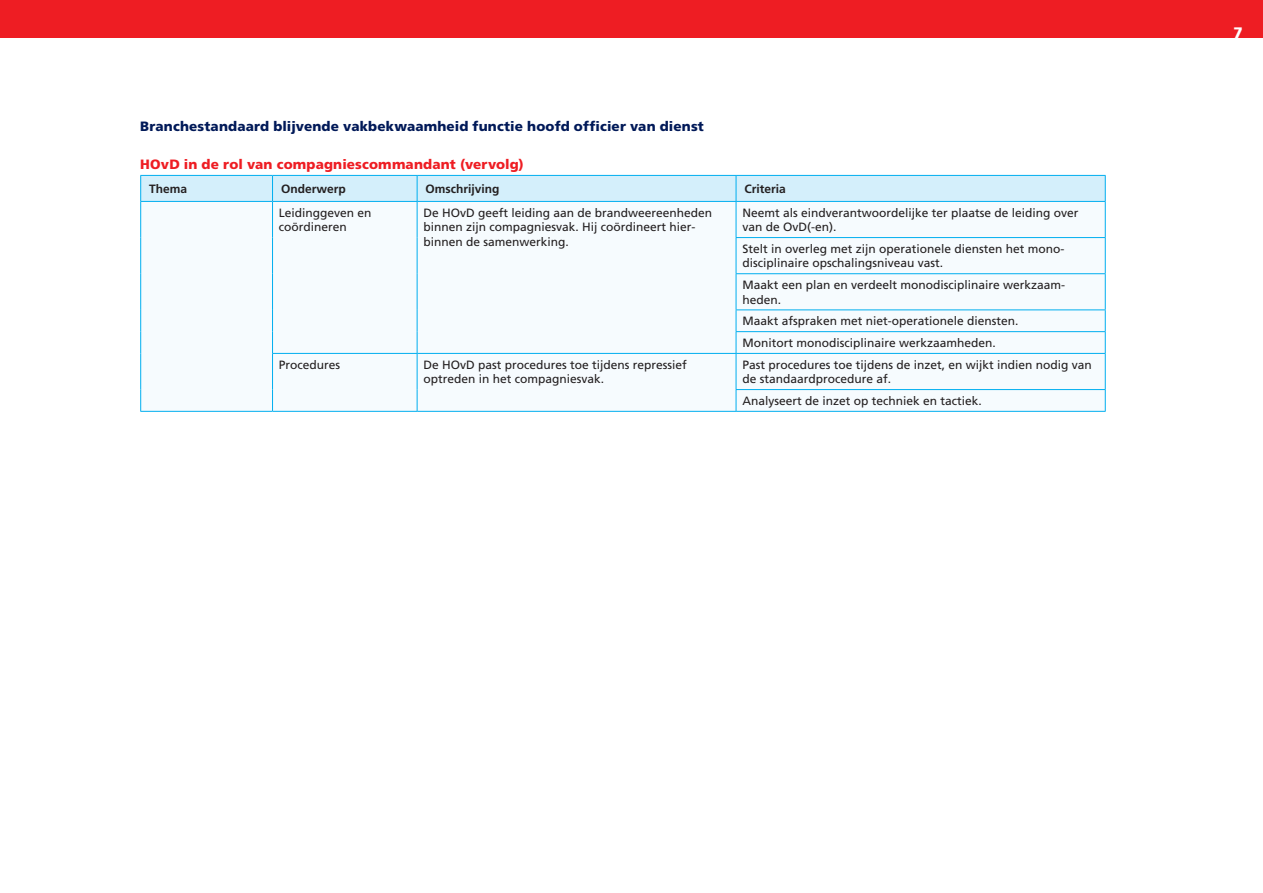
<style>
.page{position:relative;width:1263px;height:893px;background:#fff}
.page>*{position:absolute;margin:0;border:0;box-sizing:border-box;transform-origin:0 0}
.t1{font:900 15.15px "Frutiger LT Std";color:#fff}
.t2{font:900 13.5px "Frutiger LT Std";letter-spacing:.01em;color:#011958}
.t3{font:900 13.5px "Frutiger LT Std";letter-spacing:.01em;color:#ee1d23}
.t4{font:12px/14.4px "Frutiger LT Std";color:#231f20}
.t5{font:700 12px "Frutiger LT Std";color:#231f20}
</style>
<div class="page">
<div style="left:141px;top:202px;width:964px;height:209px;background:#f6fbfe"></div>
<svg style="left:140px;top:175px;width:966px;height:26px;background:#c9ebfa"></svg>
<hr style="left:140px;top:201px;width:133px;height:1px;background:#00aeef">
<hr style="left:140px;top:202px;width:1px;height:36px;background:#00aeef">
<hr style="left:140px;top:238px;width:1px;height:36px;background:#00aeef">
<hr style="left:140px;top:274px;width:1px;height:36px;background:#00aeef">
<svg style="left:140px;top:310px;width:1px;height:43px"></svg>
<hr style="left:140px;top:353px;width:1px;height:37px;background:#00aeef">
<svg style="left:140px;top:390px;width:1px;height:21px"></svg>
<hr style="left:140px;top:411px;width:133px;height:1px;background:#00aeef">
<hr style="left:273px;top:201px;width:144px;height:1px;background:#00aeef">
<hr style="left:272px;top:202px;width:1px;height:36px;background:#00aeef">
<hr style="left:417px;top:201px;width:319px;height:1px;background:#00aeef">
<hr style="left:417px;top:202px;width:1px;height:36px;background:#00aeef">
<hr style="left:272px;top:238px;width:1px;height:36px;background:#00aeef">
<hr style="left:417px;top:238px;width:1px;height:36px;background:#00aeef">
<hr style="left:272px;top:274px;width:1px;height:36px;background:#00aeef">
<hr style="left:417px;top:274px;width:1px;height:36px;background:#00aeef">
<svg style="left:272px;top:310px;width:1px;height:43px"></svg>
<svg style="left:417px;top:310px;width:1px;height:43px"></svg>
<hr style="left:736px;top:201px;width:370px;height:1px;background:#00aeef">
<hr style="left:736px;top:202px;width:1px;height:35px;background:#00aeef">
<hr style="left:1105px;top:202px;width:1px;height:35px;background:#00aeef">
<hr style="left:736px;top:237px;width:370px;height:1px;background:#00aeef">
<hr style="left:736px;top:238px;width:1px;height:35px;background:#00aeef">
<hr style="left:1105px;top:238px;width:1px;height:35px;background:#00aeef">
<hr style="left:736px;top:273px;width:370px;height:1px;background:#00aeef">
<hr style="left:736px;top:274px;width:1px;height:35px;background:#00aeef">
<hr style="left:1105px;top:274px;width:1px;height:35px;background:#00aeef">
<hr style="left:736px;top:309px;width:370px;height:1px;background:#00aeef">
<hr style="left:736px;top:331px;width:370px;height:1px;background:#00aeef">
<svg style="left:736px;top:310px;width:1px;height:43px"></svg>
<svg style="left:1105px;top:310px;width:1px;height:43px"></svg>
<hr style="left:272px;top:353px;width:145px;height:1px;background:#00aeef">
<hr style="left:272px;top:354px;width:1px;height:36px;background:#00aeef">
<hr style="left:417px;top:353px;width:319px;height:1px;background:#00aeef">
<hr style="left:417px;top:354px;width:1px;height:36px;background:#00aeef">
<svg style="left:272px;top:390px;width:1px;height:21px"></svg>
<svg style="left:417px;top:390px;width:1px;height:21px"></svg>
<hr style="left:273px;top:411px;width:144px;height:1px;background:#00aeef">
<hr style="left:417px;top:411px;width:319px;height:1px;background:#00aeef">
<hr style="left:736px;top:353px;width:370px;height:1px;background:#00aeef">
<hr style="left:736px;top:354px;width:1px;height:35px;background:#00aeef">
<hr style="left:1105px;top:354px;width:1px;height:35px;background:#00aeef">
<hr style="left:736px;top:389px;width:370px;height:1px;background:#00aeef">
<svg style="left:736px;top:390px;width:1px;height:21px"></svg>
<svg style="left:1105px;top:390px;width:1px;height:21px"></svg>
<hr style="left:736px;top:411px;width:370px;height:1px;background:#00aeef">
<div style="left:0;top:0;width:1263px;height:38px;background:#ee1d23"></div>
<p class="t2" style="left:140px;top:118px;width:565px">Branchestandaard blijvende vakbekwaamheid functie hoofd officier van dienst</p>
<p class="t3" style="left:140px;top:156px;width:385px">HOvD in de rol van compagniescommandant (vervolg)</p>
<p class="t5" style="left:149px;top:182px;width:40px">Thema</p>
<p class="t5" style="left:281px;top:182px;width:66px">Onderwerp</p>
<p class="t5" style="left:426px;top:182px;width:76px">Omschrijving</p>
<p class="t5" style="left:744px;top:182px;width:43px">Criteria</p>
<p class="t4" style="left:279px;top:205px;width:94px">Leidinggeven en coördineren</p>
<p class="t4" style="left:423px;top:205px;width:290px">De HOvD geeft leiding aan de brandweereenheden binnen zijn compagniesvak. Hij coördineert hier&shy;binnen de samenwerking.</p>
<p class="t4" style="left:742px;top:205px;width:338px">Neemt als eindverantwoordelijke ter plaatse de leiding over van de OvD(-en).</p>
<p class="t4" style="left:742px;top:242px;width:324px">Stelt in overleg met zijn operationele diensten het mono&shy;disciplinaire opschalingsniveau vast.</p>
<p class="t4" style="left:742px;top:278px;width:324px">Maakt een plan en verdeelt monodisciplinaire werkzaam&shy;heden.</p>
<p class="t4" style="left:742px;top:310px;width:278px;line-height:21.8px">Maakt afspraken met niet-operationele diensten.<br>Monitort monodisciplinaire werkzaamheden.</p>
<p class="t4" style="left:279px;top:357px;width:63px">Procedures</p>
<p class="t4" style="left:423px;top:357px;width:265px">De HOvD past procedures toe tijdens repressief optreden in het compagniesvak.</p>
<p class="t4" style="left:742px;top:357px;width:351px">Past procedures toe tijdens de inzet, en wijkt indien nodig van de standaardprocedure af.</p>
<p class="t4" style="left:742px;top:394px;width:241px">Analyseert de inzet op techniek en tactiek.</p>
<p class="t1" style="left:1233px;top:24px;width:11px">7</p>
</div>
